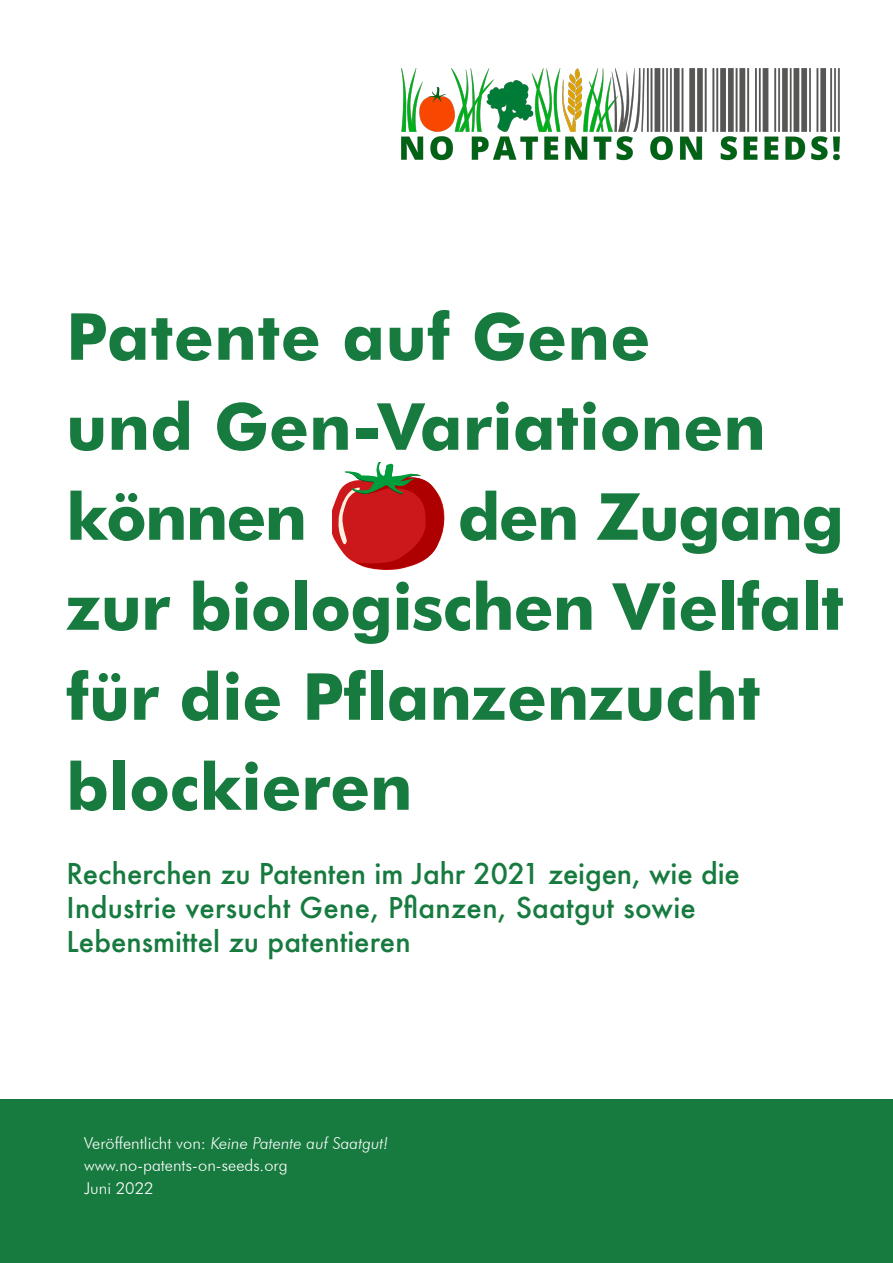
<style>
.page{position:relative;width:893px;height:1263px;background:#fff}
.page>*{position:absolute;margin:0;border:0;box-sizing:border-box;transform-origin:0 0}
.t1{font:700 64.95px/90px "Futura BT";color:#177a3f}
.t2{font:500 27.9px/34.3px "Futura";color:#177a3f}
.t3{font:300 16.35px/22.4px "Futura BT";color:#fff}
.s1{font-style:italic}
</style>
<div class="page">
<div style="left:0;top:1099px;width:893px;height:164px;background:#177a3f"></div>
<img style="left:401px;top:68px;width:439px;height:93px">
<svg style="left:332px;top:463px;width:113px;height:107px"></svg>
<h1 class="t1" style="left:66px;top:291px;width:701px">Patente auf Gene und Gen-Variationen können</h1>
<h1 class="t1" style="left:66px;top:471px;width:779px;text-indent:391px">den Zugang zur biologischen Vielfalt für die Pflanzenzucht blockieren</h1>
<p class="t2" style="left:67px;top:856px;width:675px">Recherchen zu Patenten im Jahr 2021 zeigen, wie die<br>Industrie versucht Gene, Pflanzen, Saatgut sowie<br>Lebensmittel zu patentieren</p>
<p class="t3" style="left:84px;top:1132px;width:306px">Veröffentlicht von: <span class="s1">Keine Patente auf Saatgut! </span>www.no-patents-on-seeds.org<br>Juni 2022</p>
</div>
